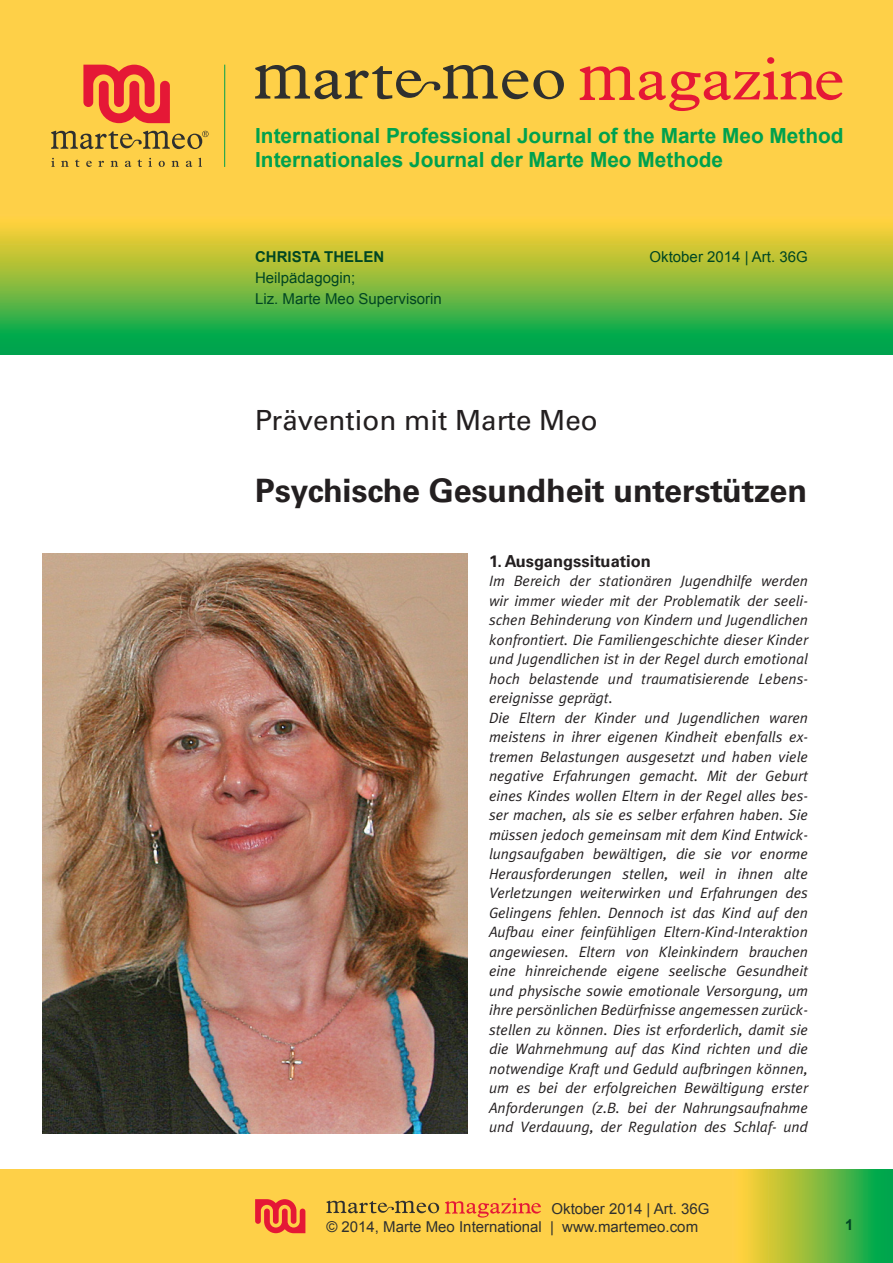
<style>
.page{position:relative;width:893px;height:1263px;background:#fff}
.page>*{position:absolute;margin:0;border:0;box-sizing:border-box;transform-origin:0 0}
.t1{font:700 32.25px "Univers LT Std";letter-spacing:-.005em;color:#231f20}
.t2{font:27.75px "Univers LT Std";color:#231f20}
.t3{font:700 20.85px/24px "Arial";color:#00a14e}
.t4{font:700 16.5px "Univers LT Std";color:#231f20}
.t5{font:italic 15px/19.5px "Meta";color:#231f20}
.t6{font:15px/18px "Arial";color:#2f302f}
.t7{font:15px/21px "Arial";color:#004623}
.t8{font:700 15px "Arial";color:#004623}
</style>
<div class="page">
<svg style="left:0;top:202px;width:893px;height:153px;background:#8abc41"></svg>
<div style="left:0;top:1169px;width:893px;height:94px;background:#fed048"></div>
<div style="left:0;top:0;width:893px;height:202px;background:#fed048"></div>
<svg style="left:742px;top:1169px;width:151px;height:94px;background:#7dba40"></svg>
<svg style="left:255px;top:65px;width:309px;height:34px"></svg>
<svg style="left:580px;top:57px;width:262px;height:54px"></svg>
<hr style="left:224px;top:65px;width:1px;height:102px;background:#00a14e">
<svg style="left:83px;top:65px;width:87px;height:58px"></svg>
<svg style="left:51px;top:158px;width:4px;height:9px"></svg>
<svg style="left:61px;top:161px;width:8px;height:6px"></svg>
<svg style="left:75px;top:160px;width:4px;height:7px"></svg>
<svg style="left:86px;top:161px;width:6px;height:6px"></svg>
<svg style="left:98px;top:161px;width:6px;height:6px"></svg>
<svg style="left:111px;top:161px;width:7px;height:6px"></svg>
<svg style="left:125px;top:161px;width:6px;height:6px"></svg>
<svg style="left:138px;top:160px;width:4px;height:7px"></svg>
<svg style="left:148px;top:158px;width:4px;height:9px"></svg>
<svg style="left:159px;top:161px;width:6px;height:6px"></svg>
<svg style="left:172px;top:161px;width:7px;height:6px"></svg>
<svg style="left:186px;top:161px;width:6px;height:6px"></svg>
<svg style="left:198px;top:158px;width:4px;height:9px"></svg>
<svg style="left:51px;top:131px;width:158px;height:18px"></svg>
<svg style="left:326px;top:1201px;width:113px;height:12px"></svg>
<svg style="left:445px;top:1198px;width:96px;height:19px"></svg>
<svg style="left:255px;top:1199px;width:50px;height:34px"></svg>
<img style="left:43px;top:553px;width:425px;height:580px">
<h3 class="t3" style="left:255px;top:124px;width:590px">International Professional Journal of the Marte Meo Method<br>Internationales Journal der Marte Meo Methode</h3>
<p class="t8" style="left:255px;top:248px;width:131px">CHRISTA THELEN</p>
<p class="t7" style="left:255px;top:267px;width:188px">Heilpädagogin;<br>Liz. Marte Meo Supervisorin</p>
<h2 class="t2" style="left:255px;top:404px;width:344px">Prävention mit Marte Meo</h2>
<p class="t7" style="left:650px;top:246px;width:160px">Oktober 2014 | Art. 36G</p>
<h1 class="t1" style="left:255px;top:472px;width:553px">Psychische Gesundheit unterstützen</h1>
<p class="t4" style="left:489px;top:551px;width:163px">1. Ausgangssituation</p>
<p class="t5" style="left:489px;top:571px;width:320px">Im Bereich der stationären Jugendhilfe werden wir immer wieder mit der Problematik der seeli&shy;schen Behinderung von Kindern und Jugendlichen konfrontiert. Die Familiengeschichte dieser Kinder und Jugendlichen ist in der Regel durch emotional hoch belastende und traumatisierende Lebens&shy;ereignisse geprägt.<br>Die Eltern der Kinder und Jugendlichen waren meistens in ihrer eigenen Kindheit ebenfalls ex&shy;tremen Belastungen ausgesetzt und haben viele negative Erfahrungen gemacht. Mit der Geburt eines Kindes wollen Eltern in der Regel alles bes&shy;ser machen, als sie es selber erfahren haben. Sie müssen jedoch gemeinsam mit dem Kind Entwick&shy;lungsaufgaben bewältigen, die sie vor enorme Herausforderungen stellen, weil in ihnen alte Verletzungen weiterwirken und Erfahrungen des Gelingens fehlen. Dennoch ist das Kind auf den Aufbau einer feinfühligen Eltern-Kind-Interaktion angewiesen. Eltern von Kleinkindern brauchen eine hinreichende eigene seelische Gesundheit und physische sowie emotionale Versorgung, um ihre persönlichen Bedürfnisse angemessen zurück&shy;stellen zu können. Dies ist erforderlich, damit sie die Wahrnehmung auf das Kind richten und die notwendige Kraft und Geduld aufbringen können, um es bei der erfolgreichen Bewältigung erster Anforderungen (z.B. bei der Nahrungsaufnahme und Verdauung, der Regulation des Schlaf- und</p>
<p class="t6" style="left:326px;top:1199px;width:385px;text-indent:225px">Oktober 2014 | Art. 36G © 2014, Marte Meo International | www.martemeo.com</p>
<p class="t8" style="left:845px;top:1216px;width:10px">1</p>
</div>
